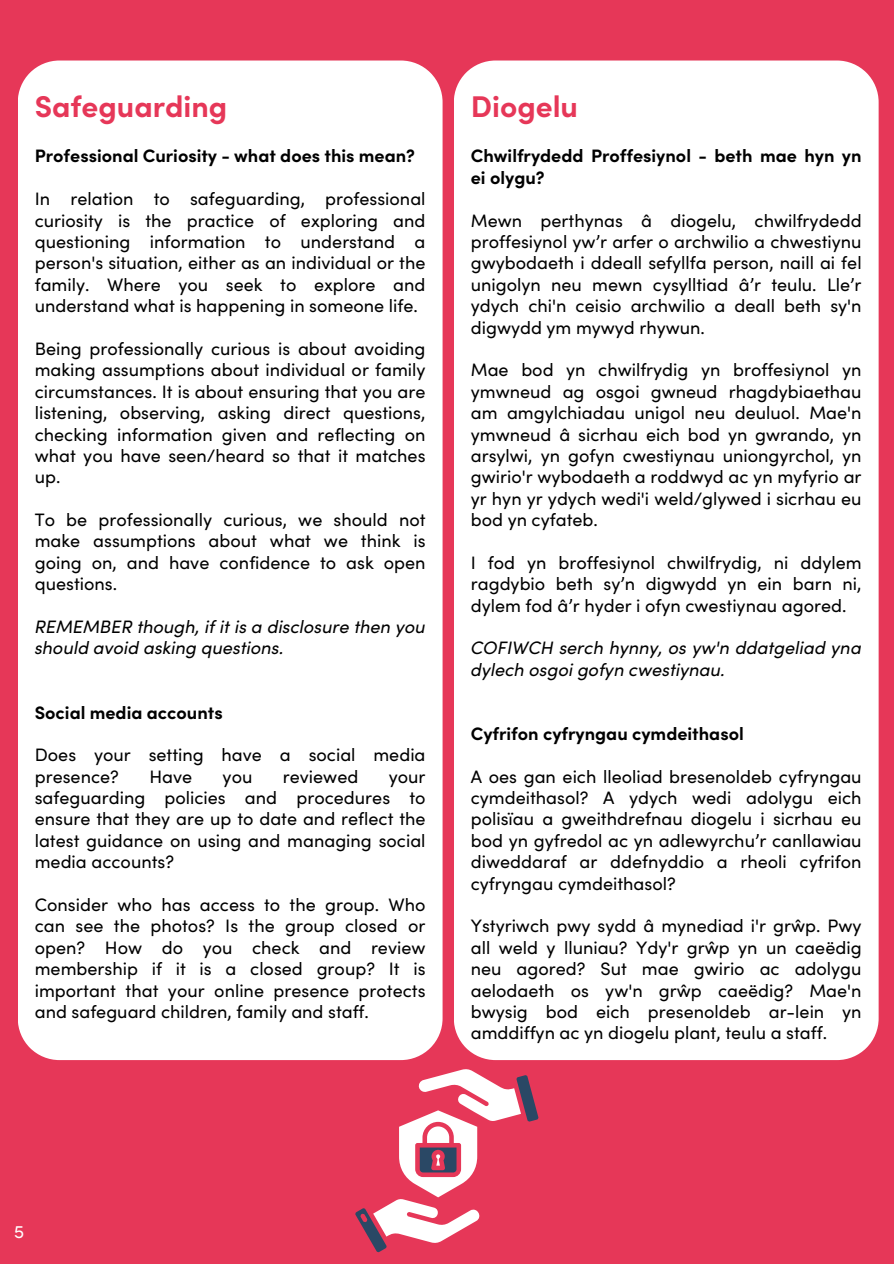
<style>
.page{position:relative;width:894px;height:1264px;background:#fff}
.page>*{position:absolute;margin:0;border:0;box-sizing:border-box;transform-origin:0 0}
.t1{font:700 30px "Sofia Pro";color:#e63758}
.t2{font:18px/21.3px "Sofia Pro";color:#000;text-align:justify}
.t3{font:700 18px/21.3px "Sofia Pro";color:#000}
.t4{font:italic 18px/21.3px "Sofia Pro";color:#000}
.t5{font:18px "Sofia Pro";color:#fff}
</style>
<div class="page">
<div style="left:0;top:0;width:893px;height:1263px;background:#e63758"></div>
<div style="left:18px;top:60px;width:424px;height:1000px;background:#fff"></div>
<div style="left:454px;top:60px;width:424px;height:1000px;background:#fff"></div>
<svg style="left:355px;top:1069px;width:183px;height:182px"></svg>
<h1 class="t1" style="left:35px;top:87px;width:194px">Safeguarding</h1>
<h2 class="t3" style="left:35px;top:145px;width:382px">Professional Curiosity - what does this mean?</h2>
<p class="t2" style="left:35px;top:188px;width:392px">In relation to safeguarding, professional curiosity is the practice of exploring and questioning information to understand a person's situation, either as an individual or the family. Where you seek to explore and understand what is happening in someone life.</p>
<p class="t2" style="left:35px;top:338px;width:392px">Being professionally curious is about avoiding making assumptions about individual or family circumstances. It is about ensuring that you are listening, observing, asking direct questions, checking information given and reflecting on what you have seen/heard so that it matches up.</p>
<p class="t2" style="left:35px;top:509px;width:392px">To be professionally curious, we should not make assumptions about what we think is going on, and have confidence to ask open questions.</p>
<p class="t4" style="left:35px;top:615px;width:392px">REMEMBER though, if it is a disclosure then you should avoid asking questions.</p>
<h2 class="t3" style="left:35px;top:701px;width:189px">Social media accounts</h2>
<p class="t2" style="left:35px;top:744px;width:392px">Does your setting have a social media presence?</p>
<p class="t2" style="left:149px;top:765px;width:44px">Have</p>
<p class="t2" style="left:222px;top:765px;width:31px">you</p>
<p class="t2" style="left:283px;top:765px;width:77px">reviewed</p>
<p class="t2" style="left:35px;top:765px;width:392px;text-indent:354px">your safeguarding policies and procedures to ensure that they are up to date and reflect the latest guidance on using and managing social media accounts?</p>
<p class="t2" style="left:35px;top:893px;width:392px">Consider who has access to the group. Who can see the photos? Is the group closed or open? How do you check and review membership if it is a closed group? It is important that your online presence protects and safeguard children, family and staff.</p>
<h2 class="t1" style="left:470px;top:87px;width:109px">Diogelu</h2>
<p class="t3" style="left:470px;top:145px;width:392px">Chwilfrydedd Proffesiynol - beth mae hyn yn ei olygu?</p>
<p class="t2" style="left:470px;top:209px;width:392px">Mewn perthynas â diogelu, chwilfrydedd proffesiynol yw’r arfer o archwilio a chwestiynu gwybodaeth i ddeall sefyllfa person, naill ai fel unigolyn neu mewn cysylltiad â’r teulu. Lle’r ydych chi'n ceisio archwilio a deall beth sy'n digwydd ym mywyd rhywun.</p>
<p class="t2" style="left:470px;top:359px;width:392px">Mae bod yn chwilfrydig yn broffesiynol yn ymwneud ag osgoi gwneud rhagdybiaethau am amgylchiadau unigol neu deuluol. Mae'n ymwneud â sicrhau eich bod yn gwrando, yn arsylwi, yn gofyn cwestiynau uniongyrchol, yn gwirio'r wybodaeth a roddwyd ac yn myfyrio ar yr hyn yr ydych wedi'i weld/glywed i sicrhau eu bod yn cyfateb.</p>
<p class="t2" style="left:470px;top:551px;width:392px">I fod yn broffesiynol chwilfrydig, ni ddylem ragdybio beth sy’n digwydd yn ein barn ni, dylem fod â’r hyder i ofyn cwestiynau agored.</p>
<h2 class="t4" style="left:470px;top:637px;width:392px">COFIWCH serch hynny, os yw'n ddatgeliad yna dylech osgoi gofyn cwestiynau.</h2>
<p class="t3" style="left:470px;top:722px;width:274px">Cyfrifon cyfryngau cymdeithasol</p>
<p class="t2" style="left:470px;top:765px;width:392px">A oes gan eich lleoliad bresenoldeb cyfryngau cymdeithasol? A ydych wedi adolygu eich polisïau a gweithdrefnau diogelu i sicrhau eu bod yn gyfredol ac yn adlewyrchu’r canllawiau diweddaraf ar ddefnyddio a rheoli cyfrifon cyfryngau cymdeithasol?</p>
<p class="t2" style="left:470px;top:915px;width:392px">Ystyriwch pwy sydd â mynediad i'r grŵp. Pwy all weld y lluniau? Ydy'r grŵp yn un caeëdig neu agored? Sut mae gwirio ac adolygu aelodaeth os yw'n grŵp caeëdig? Mae'n bwysig bod eich presenoldeb ar-lein yn amddiffyn ac yn diogelu plant, teulu a staff.</p>
<h1 class="t5" style="left:14px;top:1219px;width:11px">5</h1>
</div>
